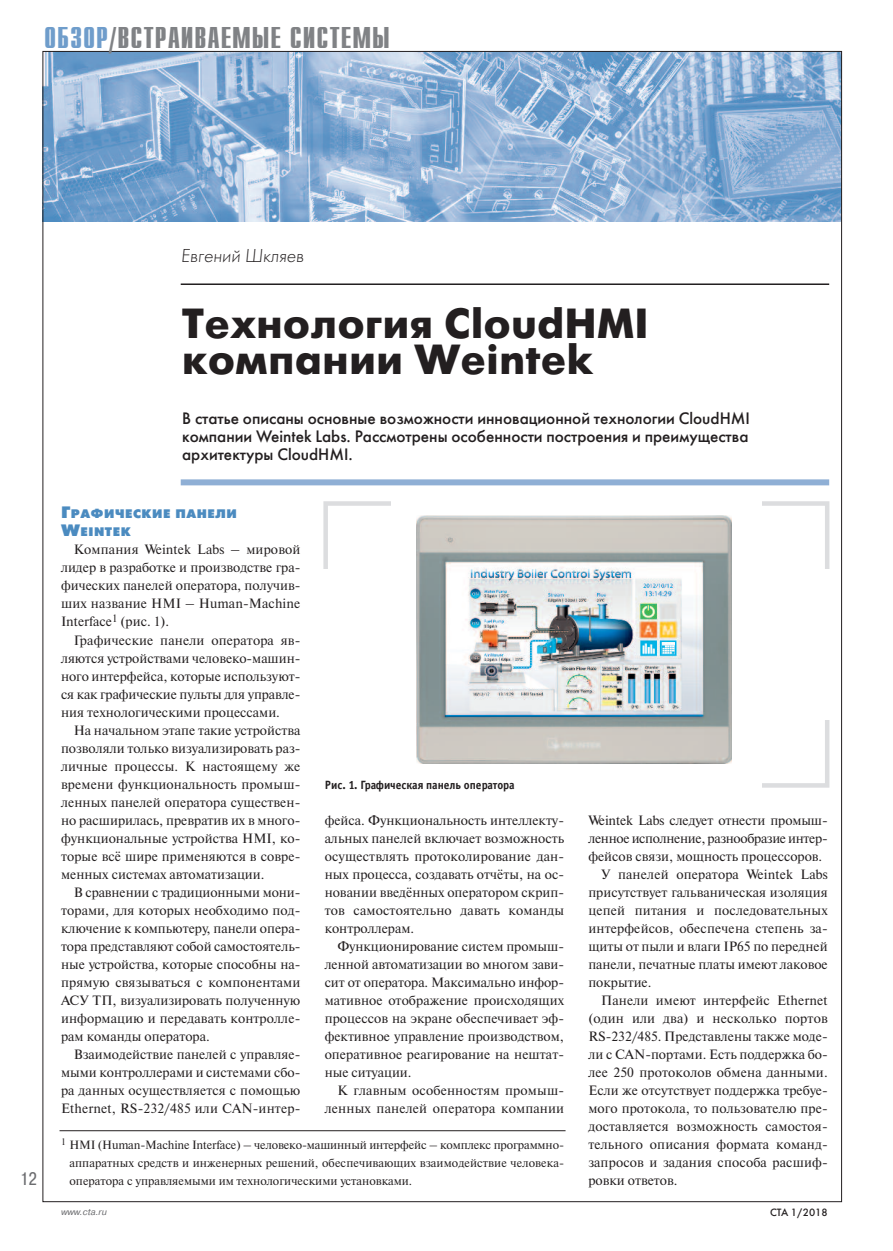
<style>
.page{position:relative;width:893px;height:1251px;background:#fff}
.page>*{position:absolute;margin:0;border:0;box-sizing:border-box;transform-origin:0 0}
.t1{font:700 42px/36px "Futura Futuris C";letter-spacing:.02em;color:#231f20}
.t2{font:700 30px "Compact C";letter-spacing:.03em;color:#808285}
.t3{font:italic 19.5px "Futura Light C";color:#231f20}
.t4{font:18px "Pragmatica Cond C";color:#6c6d70}
.t5{font:16.5px/18px "Futura Futuris C";color:#231f20;text-align:justify}
.t6{font:13.5px/18px "Newton C";letter-spacing:.005em;color:#231f20;text-align:justify}
.t7{font:13.5px "Newton C";letter-spacing:-.025em;color:#231f20}
.t8{font:12.3px/18px "Futura Futuris Black C";letter-spacing:.045em;color:#4b8bc0}
.t9{font:12px/18px "Newton C";color:#231f20;text-align:justify}
.t10{font:12px "Officina Sans Bold C";color:#231f20;scale:.95 1}
.t11{font:10.5px "Futura Futuris C";color:#231f20}
.t12{font:italic 9px "Pragmatica C";color:#6c6d70}
.s1{color:#6f9dcb}
.s2{font-size:16.5px}
</style>
<div class="page">
<img style="left:45px;top:53px;width:795px;height:168px">
<hr style="left:181px;top:283px;width:648px;height:2px;background:#231f20">
<div style="left:181px;top:479px;width:648px;height:6px;background:#8fafd5"></div>
<hr style="left:60px;top:1130px;width:506px;height:1px;background:#231f20">
<div style="left:323px;top:501px;width:77px;height:76px;border:4px solid #dcdddf"></div>
<div style="left:391px;top:497px;width:13px;height:85px;background:#fff"></div>
<div style="left:319px;top:569px;width:85px;height:13px;background:#fff"></div>
<div style="left:753px;top:501px;width:76px;height:76px;border:4px solid #dcdddf"></div>
<div style="left:749px;top:497px;width:12px;height:85px;background:#fff"></div>
<div style="left:749px;top:569px;width:85px;height:13px;background:#fff"></div>
<div style="left:753px;top:711px;width:76px;height:76px;border:4px solid #dcdddf"></div>
<div style="left:749px;top:706px;width:12px;height:85px;background:#fff"></div>
<div style="left:749px;top:706px;width:85px;height:13px;background:#fff"></div>
<img style="left:417px;top:515px;width:315px;height:248px">
<h2 class="t2" style="left:44px;top:20px;width:347px"><span class="s1">обзор</span>/встраиваемые системы</h2>
<h3 class="t4" style="left:20px;top:1167px;width:18px">12</h3>
<h3 class="t3" style="left:181px;top:243px;width:125px">Евгений Шкляев</h3>
<h1 class="t1" style="left:182px;top:306px;width:468px">Технология CloudHMI компании Weintek</h1>
<p class="t5" style="left:182px;top:409px;width:569px">В статье описаны основные возможности инновационной технологии CloudHMI компании Weintek Labs. Рассмотрены особенности построения и преимущества архитектуры CloudHMI.</p>
<p class="t8" style="left:61px;top:505px;width:177px"><span class="s2">Г</span>РАФИЧЕСКИЕ ПАНЕЛИ<br><span class="s2">W</span>EINTEK</p>
<p class="t6" style="left:61px;top:540px;width:241px;text-indent:13px">Компания Weintek Labs – мировой лидер в разработке и производстве гра&shy;фических панелей оператора, получив&shy;ших название HMI – Human-Machine Interface<sup>1</sup> (рис. 1).</p>
<p class="t6" style="left:61px;top:630px;width:241px;text-indent:13px">Графические панели оператора яв&shy;ляются устройствами человеко-машин&shy;ного интерфейса, которые используют&shy;ся как графические пульты для управле&shy;ния технологическими процессами.</p>
<p class="t6" style="left:61px;top:720px;width:241px;text-indent:13px">На начальном этапе такие устройства позволяли только визуализировать раз&shy;личные процессы. К настоящему же времени функциональность промыш&shy;ленных панелей оператора существен&shy;но расширилась, превратив их в много&shy;функциональные устройства HMI, ко&shy;торые всё шире применяются в совре&shy;менных системах автоматизации.</p>
<p class="t6" style="left:61px;top:882px;width:241px;text-indent:13px">В сравнении с традиционными мони&shy;торами, для которых необходимо под&shy;ключение к компьютеру, панели опера&shy;тора представляют собой самостоятель&shy;ные устройства, которые способны на&shy;прямую связываться с компонентами АСУ ТП, визуализировать полученную информацию и передавать контролле&shy;рам команды оператора.</p>
<p class="t6" style="left:61px;top:1044px;width:241px;text-indent:13px">Взаимодействие панелей с управляе&shy;мыми контроллерами и системами сбо&shy;ра данных осуществляется с помощью Ethernet, RS-232/485 или CAN-интер-</p>
<p class="t10" style="left:325px;top:779px;width:201px">Рис. 1. Графическая панель оператора</p>
<p class="t6" style="left:325px;top:810px;width:241px">фейса. Функциональность интеллекту&shy;альных панелей включает возможность осуществлять протоколирование дан&shy;ных процесса, создавать отчёты, на ос&shy;новании введённых оператором скрип&shy;тов самостоятельно давать команды контроллерам.</p>
<p class="t6" style="left:325px;top:936px;width:241px;text-indent:13px">Функционирование систем промыш&shy;ленной автоматизации во многом зави&shy;сит от оператора. Максимально инфор&shy;мативное отображение происходящих процессов на экране обеспечивает эф&shy;фективное управление производством, оперативное реагирование на нештат&shy;ные ситуации.</p>
<p class="t6" style="left:325px;top:1080px;width:241px;text-align:right">К главным особенностям промыш&shy;ленных панелей оператора компании</p>
<p class="t9" style="left:70px;top:1135px;width:496px;text-indent:-9px"><sup>1</sup> HMI (Human-Machine Interface) – человеко-машинный интерфейс – комплекс программно&shy;аппаратных средств и инженерных решений, обеспечивающих взаимодействие человека&shy;оператора с управляемыми им технологическими установками.</p>
<p class="t12" style="left:61px;top:1206px;width:48px">www.cta.ru</p>
<p class="t6" style="left:588px;top:810px;width:241px">Weintek Labs следует отнести промыш-</p>
<p class="t7" style="left:588px;top:829px;width:241px">ленное исполнение, разнообразие интер-</p>
<p class="t6" style="left:588px;top:846px;width:235px">фейсов связи, мощность процессоров.</p>
<p class="t6" style="left:601px;top:864px;width:228px">У панелей оператора Weintek Labs</p>
<p class="t6" style="left:588px;top:882px;width:241px">присутствует гальваническая изоляция</p>
<p class="t6" style="left:588px;top:900px;width:241px">цепей питания и последовательных</p>
<p class="t6" style="left:588px;top:918px;width:241px">интерфейсов, обеспечена степень за-</p>
<p class="t6" style="left:588px;top:936px;width:241px">щиты от пыли и влаги IP65 по передней</p>
<p class="t6" style="left:588px;top:954px;width:241px">панели, печатные платы имеют лаковое</p>
<p class="t6" style="left:588px;top:972px;width:65px">покрытие.</p>
<p class="t6" style="left:601px;top:990px;width:228px">Панели имеют интерфейс Ethernet</p>
<p class="t6" style="left:588px;top:1008px;width:241px">(один или два) и несколько портов</p>
<p class="t6" style="left:588px;top:1026px;width:241px">RS-232/485. Представлены также моде-</p>
<p class="t6" style="left:588px;top:1044px;width:241px">ли с CAN-портами. Есть поддержка бо-</p>
<p class="t6" style="left:588px;top:1062px;width:241px">лее 250 протоколов обмена данными.</p>
<p class="t6" style="left:588px;top:1080px;width:241px">Если же отсутствует поддержка требуе-</p>
<p class="t6" style="left:588px;top:1098px;width:241px">мого протокола, то пользователю пре-</p>
<p class="t6" style="left:588px;top:1116px;width:241px">доставляется возможность самостоя-</p>
<p class="t6" style="left:588px;top:1134px;width:241px">тельного описания формата команд-</p>
<p class="t6" style="left:588px;top:1152px;width:241px">запросов и задания способа расшиф-</p>
<p class="t6" style="left:588px;top:1170px;width:91px">ровки ответов.</p>
<p class="t11" style="left:770px;top:1206px;width:59px">СТА 1/2018</p>
</div>
